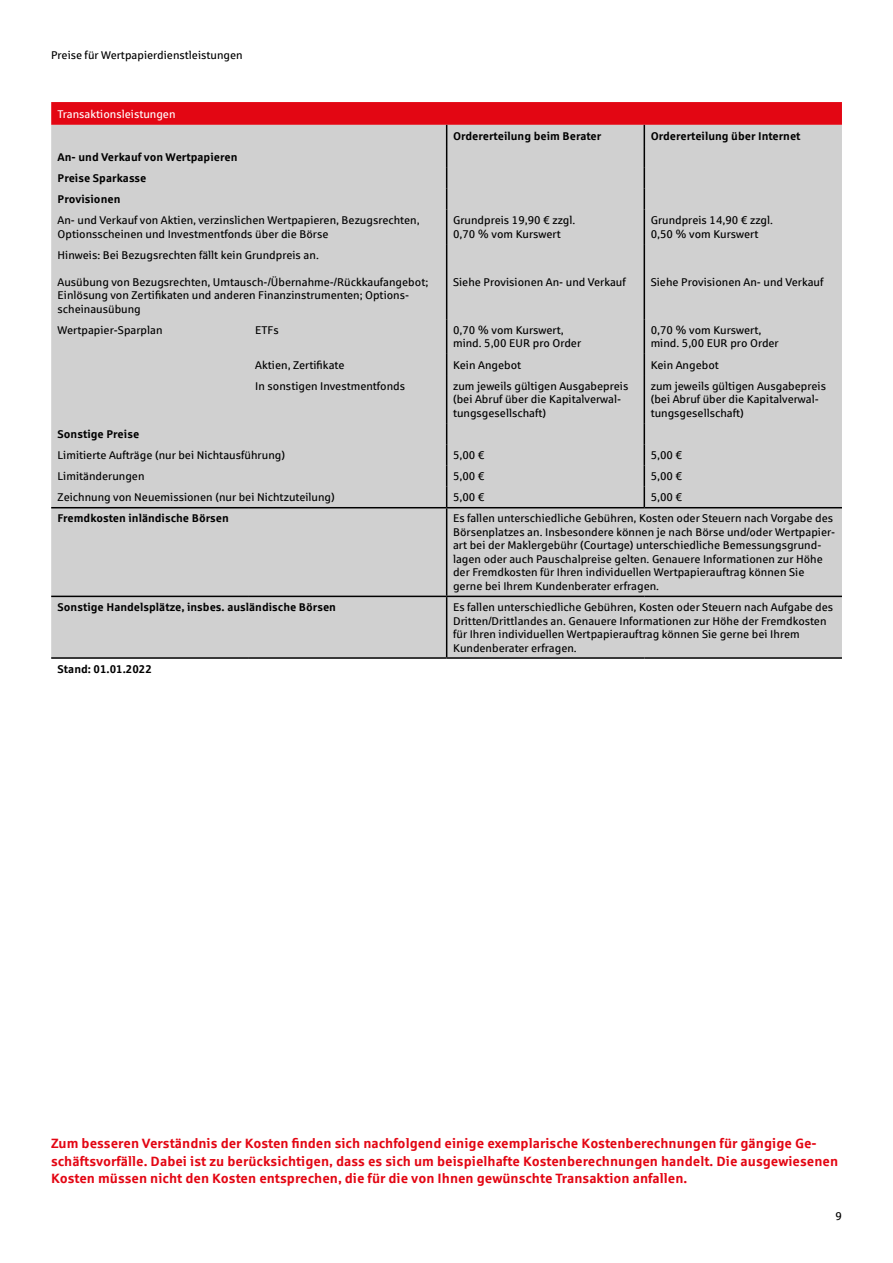
<style>
.page{position:relative;width:893px;height:1263px;background:#fff}
.page>*{position:absolute;margin:0;border:0;box-sizing:border-box;transform-origin:0 0}
.t1{font:700 13.5px/17.2px "Sparkasse Rg";color:#e30613}
.t2{font:13.5px "Sparkasse Rg Bold 2";color:#e30613}
.t3{font:11.25px/13.5px "Sparkasse Rg Regular 2";color:#000}
.t4{font:11.25px/13.5px "Sparkasse Rg";color:#000}
.t5{font:700 11.25px/21.1px "Sparkasse Rg";color:#000}
.t6{font:11.25px "Sparkasse Rg Regular 2";color:#fff}
.s1{font-family:"Sparkasse Rg Regular 2"}
.s2{font-family:"Sparkasse Rg";font-weight:700}
</style>
<div class="page">
<div style="left:51px;top:209px;width:791px;height:448px;background:#d0d0d0"></div>
<hr style="left:51px;top:507px;width:198px;height:1px;background:#000">
<hr style="left:249px;top:507px;width:198px;height:1px;background:#000">
<hr style="left:447px;top:507px;width:197px;height:1px;background:#000">
<hr style="left:644px;top:507px;width:198px;height:1px;background:#000">
<hr style="left:51px;top:596px;width:198px;height:1px;background:#000">
<hr style="left:249px;top:596px;width:198px;height:1px;background:#000">
<hr style="left:447px;top:596px;width:197px;height:1px;background:#000">
<hr style="left:644px;top:596px;width:198px;height:1px;background:#000">
<hr style="left:51px;top:657px;width:198px;height:2px;background:#000">
<hr style="left:249px;top:657px;width:198px;height:2px;background:#000">
<hr style="left:447px;top:657px;width:197px;height:2px;background:#000">
<hr style="left:644px;top:657px;width:198px;height:2px;background:#000">
<hr style="left:446px;top:209px;width:1px;height:35px;background:#000">
<hr style="left:446px;top:244px;width:1px;height:75px;background:#000">
<hr style="left:446px;top:319px;width:1px;height:35px;background:#000">
<svg style="left:446px;top:354px;width:1px;height:21px"></svg>
<hr style="left:446px;top:375px;width:1px;height:48px;background:#000">
<svg style="left:446px;top:423px;width:1px;height:84px"></svg>
<hr style="left:446px;top:508px;width:1px;height:88px;background:#000">
<hr style="left:446px;top:597px;width:1px;height:60px;background:#000">
<svg style="left:51px;top:102px;width:791px;height:107px;background:#d4a5a8"></svg>
<hr style="left:644px;top:209px;width:1px;height:35px;background:#000">
<hr style="left:644px;top:244px;width:1px;height:75px;background:#000">
<hr style="left:644px;top:319px;width:1px;height:35px;background:#000">
<svg style="left:644px;top:354px;width:1px;height:21px"></svg>
<hr style="left:644px;top:375px;width:1px;height:48px;background:#000">
<svg style="left:644px;top:423px;width:1px;height:84px"></svg>
<p class="t3" style="left:51px;top:48px;width:193px">Preise für Wertpapierdienstleistungen</p>
<p class="t6" style="left:58px;top:107px;width:119px">Transaktionsleistungen</p>
<p class="t5" style="left:58px;top:146px;width:181px">An- und Verkauf von Wertpapieren<br>Preise Sparkasse<br>Provisionen</p>
<p class="t3" style="left:58px;top:213px;width:363px">An- und Verkauf von Aktien, verzinslichen Wertpapieren, Bezugsrechten,</p>
<p class="t4" style="left:58px;top:227px;width:272px">Optionsscheinen und Investmentfonds über die Börse</p>
<p class="t3" style="left:58px;top:248px;width:263px">Hinweis: Bei Bezugsrechten fällt kein Grundpreis an.</p>
<p class="t4" style="left:58px;top:275px;width:372px">Ausübung von Bezugsrechten, Umtausch-/Übernahme-/Rückkaufangebot;<br>Einlösung von Zertifikaten und anderen Finanzinstrumenten; Options<span class="s1">-</span></p>
<p class="t3" style="left:58px;top:302px;width:85px">scheinausübung</p>
<p class="t5" style="left:453px;top:125px;width:150px">Ordererteilung beim Berater</p>
<p class="t5" style="left:651px;top:125px;width:151px">Ordererteilung über Internet</p>
<p class="t4" style="left:453px;top:213px;width:124px">Grundpreis 19,90 € zzgl.<br>0,70 % vom Kurswert</p>
<p class="t4" style="left:651px;top:213px;width:124px">Grundpreis 14,90 € zzgl.<br>0,50 % vom Kurswert</p>
<p class="t3" style="left:453px;top:275px;width:174px">Siehe Provisionen An- und Verkauf</p>
<p class="t3" style="left:651px;top:275px;width:174px">Siehe Provisionen An- und Verkauf</p>
<p class="t3" style="left:58px;top:323px;width:107px">Wertpapier-Sparplan</p>
<p class="t3" style="left:255px;top:323px;width:25px">ETFs</p>
<p class="t4" style="left:453px;top:323px;width:130px">0,70 % vom Kurswert, mind. 5,00 EUR pro Order</p>
<p class="t4" style="left:651px;top:323px;width:130px">0,70 % vom Kurswert, mind. 5,00 EUR pro Order</p>
<p class="t4" style="left:255px;top:358px;width:91px">Aktien, Zertifikate</p>
<p class="t3" style="left:453px;top:358px;width:70px">Kein Angebot</p>
<p class="t3" style="left:651px;top:358px;width:70px">Kein Angebot</p>
<p class="t3" style="left:255px;top:379px;width:151px">In sonstigen Investmentfonds</p>
<p class="t3" style="left:453px;top:379px;width:177px">zum jeweils gültigen Ausgabepreis (bei Abruf über die Kapitalverwal&shy;tungsgesellschaft)</p>
<p class="t3" style="left:651px;top:379px;width:177px">zum jeweils gültigen Ausgabepreis (bei Abruf über die Kapitalverwal&shy;tungsgesellschaft)</p>
<p class="t5" style="left:58px;top:423px;width:83px">Sonstige Preise</p>
<p class="t3" style="left:58px;top:448px;width:229px">Limitierte Aufträge (nur bei Nichtausführung)</p>
<p class="t4" style="left:453px;top:448px;width:33px">5,00 €</p>
<p class="t4" style="left:651px;top:448px;width:33px">5,00 €</p>
<p class="t3" style="left:58px;top:469px;width:88px">Limitänderungen</p>
<p class="t4" style="left:453px;top:469px;width:33px">5,00 €</p>
<p class="t4" style="left:651px;top:469px;width:33px">5,00 €</p>
<p class="t3" style="left:58px;top:490px;width:279px">Zeichnung von Neuemissionen (nur bei Nichtzuteilung)</p>
<p class="t4" style="left:453px;top:490px;width:33px">5,00 €</p>
<p class="t4" style="left:651px;top:490px;width:33px">5,00 €</p>
<p class="t5" style="left:58px;top:507px;width:173px">Fremdkosten inländische Börsen</p>
<p class="t3" style="left:453px;top:511px;width:382px">Es fallen unterschiedliche Gebühren, Kosten oder Steuern nach Vorgabe des</p>
<p class="t4" style="left:453px;top:525px;width:384px">Börsenplatzes an. Insbesondere können je nach Börse und/oder Wertpapier<span class="s1">-</span></p>
<p class="t3" style="left:453px;top:538px;width:371px">art bei der Maklergebühr (Courtage) unterschiedliche Bemessungsgrund&shy;lagen oder auch Pauschalpreise gelten. Genauere Informationen zur Höhe der Fremdkosten für Ihren individuellen Wertpapierauftrag können Sie gerne bei Ihrem Kundenberater erfragen.</p>
<p class="t5" style="left:58px;top:596px;width:280px">Sonstige Handelsplätze, insbes. ausländische Börsen</p>
<p class="t3" style="left:453px;top:600px;width:382px">Es fallen unterschiedliche Gebühren, Kosten oder Steuern nach Aufgabe des</p>
<p class="t4" style="left:453px;top:614px;width:375px">Dritten/Drittlandes an. Genauere Informationen zur Höhe der Fremdkosten</p>
<p class="t3" style="left:453px;top:627px;width:348px">für Ihren individuellen Wertpapierauftrag können Sie gerne bei Ihrem<br>Kundenberater erfragen.</p>
<p class="t5" style="left:58px;top:658px;width:96px">Stand: 01.01.2022</p>
<p class="t2" style="left:51px;top:1135px;width:767px">Zum besseren Verständnis der Kosten finden sich nachfolgend einige exemplarische Kostenberechnungen für gängige Ge<span class="s2">-</span></p>
<p class="t1" style="left:51px;top:1152px;width:789px">schäftsvorfälle. Dabei ist zu berücksichtigen, dass es sich um beispielhafte Kostenberechnungen handelt. Die ausgewiesenen<br>Kosten müssen nicht den Kosten entsprechen, die für die von Ihnen gewünschte Transaktion anfallen.</p>
<p class="t4" style="left:835px;top:1209px;width:8px">9</p>
</div>
